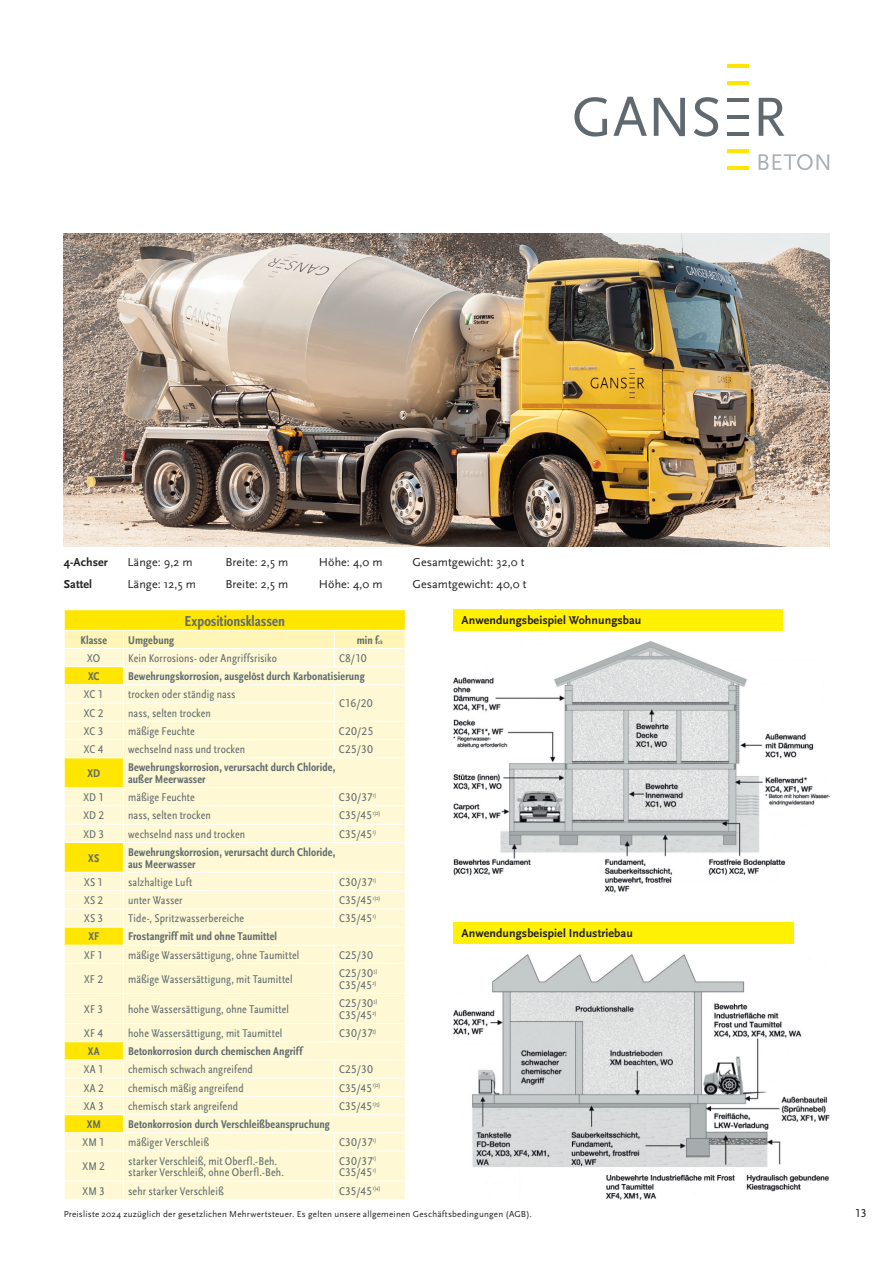
<style>
.page{position:relative;width:893px;height:1263px;background:#fff}
.page>*{position:absolute;margin:0;border:0;box-sizing:border-box;transform-origin:0 0}
.t1{font:15px "Scala Sans Bold Con";color:#5f696f}
.t2{font:12px "Scala Sans";letter-spacing:.005em;color:#231f20}
.t3{font:700 12px "Scala Sans";letter-spacing:.005em;color:#231f20}
.t4{font:12px "Scala Sans Caps";color:#231f20}
.t5{font:11.7px/11.7px "Scala Sans Regular Con";letter-spacing:.01em;color:#5f696f}
.t6{font:11.7px/11.7px "Scala Sans Bold Con";letter-spacing:.005em;color:#5f696f}
.t7{font:11.7px/11.7px "Scala Sans Caps";letter-spacing:-.005em;color:#5f696f}
.t8{font:9px "Scala Sans";letter-spacing:.025em;color:#231f20}
.s1{font-size:5.85px}
.s2{font-family:"Scala Sans Regular Con"}
.s3{font-family:"Scala Sans Caps"}
</style>
<div class="page">
<svg style="left:574px;top:97px;width:33px;height:40px"></svg>
<svg style="left:613px;top:97px;width:34px;height:39px"></svg>
<svg style="left:654px;top:98px;width:31px;height:38px"></svg>
<svg style="left:694px;top:97px;width:24px;height:40px"></svg>
<svg style="left:759px;top:98px;width:25px;height:38px"></svg>
<hr style="left:727px;top:132px;width:22px;height:4px;background:#5f696f">
<hr style="left:727px;top:115px;width:22px;height:4px;background:#5f696f">
<hr style="left:727px;top:98px;width:22px;height:4px;background:#5f696f">
<hr style="left:727px;top:149px;width:22px;height:4px;background:#ffe601">
<hr style="left:727px;top:166px;width:22px;height:4px;background:#ffe601">
<hr style="left:727px;top:81px;width:22px;height:4px;background:#ffe601">
<hr style="left:727px;top:64px;width:22px;height:4px;background:#ffe601">
<svg style="left:759px;top:154px;width:70px;height:16px"></svg>
<img style="left:64px;top:234px;width:765px;height:312px">
<svg style="left:64px;top:610px;width:342px;height:589px;background:#fef7c6"></svg>
<img style="left:453px;top:641px;width:376px;height:252px">
<img style="left:453px;top:954px;width:376px;height:245px">
<div style="left:453px;top:609px;width:330px;height:21px;background:#fff101"></div>
<div style="left:453px;top:923px;width:340px;height:21px;background:#fff101"></div>
<p class="t3" style="left:64px;top:556px;width:46px">4-Achser</p>
<p class="t2" style="left:128px;top:556px;width:67px">Länge: 9,2 m</p>
<p class="t2" style="left:225px;top:556px;width:64px">Breite: 2,5 m</p>
<p class="t2" style="left:319px;top:556px;width:65px">Höhe: 4,0 m</p>
<p class="t2" style="left:412px;top:556px;width:114px">Gesamtgewicht: 32,0 t</p>
<p class="t3" style="left:64px;top:578px;width:30px">Sattel</p>
<p class="t2" style="left:128px;top:578px;width:70px">Länge: 12,5 m</p>
<p class="t2" style="left:225px;top:578px;width:64px">Breite: 2,5 m</p>
<p class="t2" style="left:319px;top:578px;width:65px">Höhe: 4,0 m</p>
<p class="t2" style="left:412px;top:578px;width:116px">Gesamtgewicht: 40,0 t</p>
<p class="t1" style="left:185px;top:612px;width:102px">Expositionsklassen</p>
<p class="t6" style="left:81px;top:634px;width:28px">Klasse</p>
<p class="t6" style="left:128px;top:634px;width:47px">Umgebung</p>
<p class="t6" style="left:357px;top:634px;width:28px">min f<span class="s1">ck</span></p>
<p class="t5" style="left:87px;top:652px;width:14px">XO</p>
<p class="t5" style="left:128px;top:652px;width:150px">Kein Korrosions- oder Angriffsrisiko</p>
<p class="t7" style="left:339px;top:652px;width:29px"><span class="s2">C</span>8/10</p>
<p class="t6" style="left:88px;top:671px;width:13px">XC</p>
<p class="t6" style="left:128px;top:671px;width:238px">Bewehrungskorrosion, ausgelöst durch Karbonatisierung</p>
<p class="t5" style="left:84px;top:689px;width:21px">XC <span class="s3">1</span></p>
<p class="t5" style="left:128px;top:689px;width:109px">trocken oder ständig nass</p>
<p class="t7" style="left:339px;top:698px;width:35px"><span class="s2">C</span>16/20</p>
<p class="t5" style="left:84px;top:707px;width:21px">XC <span class="s3">2</span></p>
<p class="t5" style="left:128px;top:707px;width:84px">nass, selten trocken</p>
<p class="t5" style="left:84px;top:725px;width:21px">XC <span class="s3">3</span></p>
<p class="t5" style="left:128px;top:725px;width:68px">mäßige Feuchte</p>
<p class="t7" style="left:339px;top:725px;width:36px"><span class="s2">C</span>20/25</p>
<p class="t5" style="left:84px;top:744px;width:21px">XC <span class="s3">4</span></p>
<p class="t5" style="left:128px;top:744px;width:119px">wechselnd nass und trocken</p>
<p class="t7" style="left:339px;top:744px;width:36px"><span class="s2">C</span>25/30</p>
<p class="t6" style="left:87px;top:768px;width:14px">XD</p>
<p class="t6" style="left:128px;top:762px;width:209px">Bewehrungskorrosion, verursacht durch Chloride, außer Meerwasser</p>
<p class="t5" style="left:83px;top:792px;width:22px">XD <span class="s3">1</span></p>
<p class="t5" style="left:128px;top:792px;width:68px">mäßige Feuchte</p>
<p class="t7" style="left:339px;top:792px;width:39px"><span class="s2">C</span>30/37<sup>1)</sup></p>
<p class="t5" style="left:83px;top:810px;width:22px">XD <span class="s3">2</span></p>
<p class="t5" style="left:128px;top:810px;width:84px">nass, selten trocken</p>
<p class="t7" style="left:339px;top:810px;width:43px"><span class="s2">C</span>35/45<sup>1)2)</sup></p>
<p class="t5" style="left:83px;top:828px;width:22px">XD <span class="s3">3</span></p>
<p class="t5" style="left:128px;top:828px;width:119px">wechselnd nass und trocken</p>
<p class="t7" style="left:339px;top:828px;width:39px"><span class="s2">C</span>35/45<sup>1)</sup></p>
<p class="t6" style="left:88px;top:852px;width:13px">XS</p>
<p class="t6" style="left:128px;top:846px;width:209px">Bewehrungskorrosion, verursacht durch Chloride, aus Meerwasser</p>
<p class="t5" style="left:84px;top:876px;width:21px">XS <span class="s3">1</span></p>
<p class="t5" style="left:128px;top:876px;width:66px">salzhaltige Luft</p>
<p class="t7" style="left:339px;top:876px;width:39px"><span class="s2">C</span>30/37<sup>1)</sup></p>
<p class="t5" style="left:84px;top:895px;width:21px">XS <span class="s3">2</span></p>
<p class="t5" style="left:128px;top:895px;width:56px">unter Wasser</p>
<p class="t7" style="left:339px;top:895px;width:43px"><span class="s2">C</span>35/45<sup>1)2)</sup></p>
<p class="t5" style="left:84px;top:913px;width:21px">XS <span class="s3">3</span></p>
<p class="t5" style="left:128px;top:913px;width:117px">Tide-, Spritzwasserbereiche</p>
<p class="t7" style="left:339px;top:913px;width:39px"><span class="s2">C</span>35/45<sup>1)</sup></p>
<p class="t6" style="left:88px;top:931px;width:12px">XF</p>
<p class="t6" style="left:128px;top:931px;width:150px">Frostangriff mit und ohne Taumittel</p>
<p class="t5" style="left:84px;top:949px;width:21px">XF <span class="s3">1</span></p>
<p class="t5" style="left:128px;top:949px;width:173px">mäßige Wassersättigung, ohne Taumittel</p>
<p class="t7" style="left:339px;top:949px;width:36px"><span class="s2">C</span>25/30</p>
<p class="t5" style="left:84px;top:973px;width:21px">XF <span class="s3">2</span></p>
<p class="t5" style="left:128px;top:973px;width:166px">mäßige Wassersättigung, mit Taumittel</p>
<p class="t7" style="left:339px;top:967px;width:40px"><span class="s2">C</span>25/30<sup>3)<br></sup><span class="s2">C</span>35/45<sup>2)</sup></p>
<p class="t5" style="left:84px;top:1003px;width:21px">XF <span class="s3">3</span></p>
<p class="t5" style="left:128px;top:1003px;width:162px">hohe Wassersättigung, ohne Taumittel</p>
<p class="t7" style="left:339px;top:997px;width:40px"><span class="s2">C</span>25/30<sup>3)<br></sup><span class="s2">C</span>35/45<sup>2)</sup></p>
<p class="t5" style="left:84px;top:1027px;width:21px">XF <span class="s3">4</span></p>
<p class="t5" style="left:128px;top:1027px;width:156px">hohe Wassersättigung, mit Taumittel</p>
<p class="t7" style="left:339px;top:1027px;width:39px"><span class="s2">C</span>30/37<sup>3)</sup></p>
<p class="t6" style="left:88px;top:1046px;width:13px">XA</p>
<p class="t6" style="left:128px;top:1046px;width:176px">Betonkorrosion durch chemischen Angriff</p>
<p class="t5" style="left:84px;top:1064px;width:22px">XA <span class="s3">1</span></p>
<p class="t5" style="left:128px;top:1064px;width:126px">chemisch schwach angreifend</p>
<p class="t7" style="left:339px;top:1064px;width:36px"><span class="s2">C</span>25/30</p>
<p class="t5" style="left:84px;top:1082px;width:22px">XA <span class="s3">2</span></p>
<p class="t5" style="left:128px;top:1082px;width:117px">chemisch mäßig angreifend</p>
<p class="t7" style="left:339px;top:1082px;width:43px"><span class="s2">C</span>35/45<sup>1)2)</sup></p>
<p class="t5" style="left:84px;top:1100px;width:22px">XA <span class="s3">3</span></p>
<p class="t5" style="left:128px;top:1100px;width:112px">chemisch stark angreifend</p>
<p class="t7" style="left:339px;top:1100px;width:43px"><span class="s2">C</span>35/45<sup>1)5)</sup></p>
<p class="t6" style="left:87px;top:1119px;width:16px">XM</p>
<p class="t6" style="left:128px;top:1119px;width:203px">Betonkorrosion durch Verschleißbeanspruchung</p>
<p class="t5" style="left:83px;top:1137px;width:24px">XM <span class="s3">1</span></p>
<p class="t5" style="left:128px;top:1137px;width:82px">mäßiger Verschleiß</p>
<p class="t7" style="left:339px;top:1137px;width:39px"><span class="s2">C</span>30/37<sup>1)</sup></p>
<p class="t5" style="left:83px;top:1161px;width:24px">XM <span class="s3">2</span></p>
<p class="t5" style="left:128px;top:1155px;width:157px">starker Verschleiß, mit Oberfl.-Beh. starker Verschleiß, ohne Oberfl.-Beh.</p>
<p class="t7" style="left:339px;top:1155px;width:39px"><span class="s2">C</span>30/37<sup>1)<br></sup><span class="s2">C</span>35/45<sup>1)</sup></p>
<p class="t5" style="left:83px;top:1185px;width:24px">XM <span class="s3">3</span></p>
<p class="t5" style="left:128px;top:1185px;width:97px">sehr starker Verschleiß</p>
<p class="t7" style="left:339px;top:1185px;width:43px"><span class="s2">C</span>35/45<sup>1)4)</sup></p>
<p class="t3" style="left:462px;top:613px;width:181px">Anwendungsbeispiel Wohnungsbau</p>
<p class="t3" style="left:462px;top:926px;width:173px">Anwendungsbeispiel Industriebau</p>
<p class="t8" style="left:64px;top:1209px;width:469px">Preisliste 2024 zuzüglich der gesetzlichen Mehrwertsteuer. Es gelten unsere allgemeinen Geschäftsbedingungen (AGB).</p>
<p class="t4" style="left:855px;top:1206px;width:13px">13</p>
</div>
